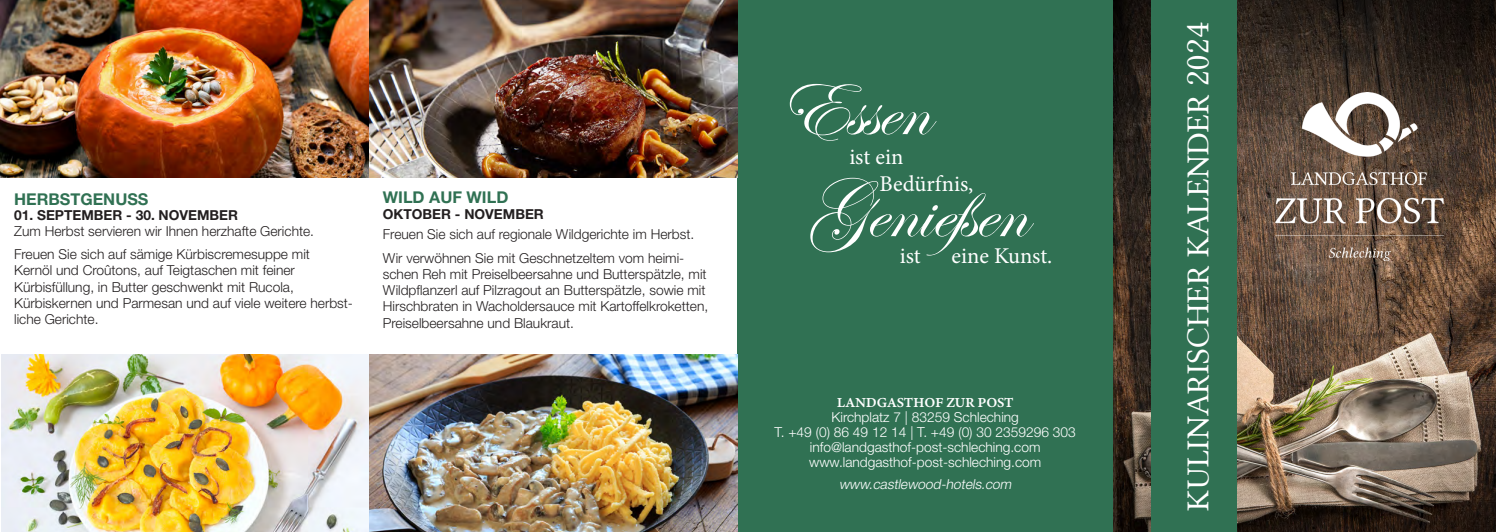
<style>
.page{position:relative;width:1496px;height:532px;background:#fff}
.page>*{position:absolute;margin:0;border:0;box-sizing:border-box;transform-origin:0 0}
.t1{font:81.25px "Edwardian Script ITC";color:#fff}
.t2{font:32.5px "Lin Libertine";letter-spacing:.005em;color:#fff}
.t3{font:22.5px "Minion Pro";color:#fff}
.t4{font:700 16.25px "Helvetica Neue LT Pro";color:#307153}
.t5{font:300 13.75px/16.2px "Helvetica Neue LT Pro";color:#231f20}
.Text_Schrift{font:300 13.75px "Helvetica Neue LT Pro";color:#fff}
.t6{font:700 13.75px "Helvetica Neue LT Pro";color:#231f20}
.t7{font:italic 300 13.75px "Helvetica Neue LT Pro";color:#fff}
.Text_Schrift-2{font:600 13.75px "Minion 3 Caption";letter-spacing:-.015em;color:#fff}
</style>
<div class="page">
<div style="left:737px;top:0;width:376px;height:531px;background:#307153"></div>
<img style="left:1113px;top:0;width:382px;height:531px">
<div style="left:1150px;top:0;width:86px;height:531px;background:#307153"></div>
<img style="left:0;top:0;width:737px;height:177px">
<img style="left:1px;top:354px;width:736px;height:177px">
<img style="left:1273px;top:92px;width:171px;height:168px">
<p class="t4" style="left:14px;top:188px;width:136px">HERBSTGENUSS</p>
<p class="t6" style="left:14px;top:206px;width:225px">01. SEPTEMBER - 30. NOVEMBER</p>
<p class="t5" style="left:14px;top:222px;width:301px">Zum Herbst servieren wir Ihnen herzhafte Gerichte.</p>
<p class="t5" style="left:14px;top:246px;width:297px">Freuen Sie sich auf sämige Kürbiscremesuppe mit</p>
<p class="t5" style="left:14px;top:262px;width:282px">Kernöl und Croûtons, auf Teigtaschen mit feiner</p>
<p class="t5" style="left:14px;top:278px;width:281px">Kürbisfüllung, in Butter geschwenkt mit Rucola,</p>
<p class="t5" style="left:14px;top:294px;width:340px">Kürbiskernen und Parmesan und auf viele weitere herbst&shy;liche Gerichte.</p>
<p class="t4" style="left:383px;top:187px;width:127px">WILD AUF WILD</p>
<p class="t6" style="left:383px;top:206px;width:162px">OKTOBER - NOVEMBER</p>
<p class="t5" style="left:383px;top:226px;width:313px">Freuen Sie sich auf regionale Wildgerichte im Herbst.</p>
<p class="t5" style="left:383px;top:249px;width:327px">Wir verwöhnen Sie mit Geschnetzeltem vom heimi&shy;schen Reh mit Preiselbeersahne und Butterspätzle, mit Wildpflanzerl auf Pilzragout an Butterspätzle, sowie mit Hirschbraten in Wacholdersauce mit Kartoffelkroketten, Preiselbeersahne und Blaukraut.</p>
<p class="t1" style="left:777px;top:64px;width:153px">Essen</p>
<p class="t3" style="left:849px;top:141px;width:55px">ist ein</p>
<p class="t3" style="left:879px;top:168px;width:95px">Bedürfnis,</p>
<p class="t1" style="left:806px;top:166px;width:222px">Genießen</p>
<p class="t3" style="left:899px;top:240px;width:22px">ist</p>
<p class="t3" style="left:951px;top:240px;width:102px">eine Kunst.</p>
<p class="Text_Schrift-2" style="left:836px;top:392px;width:178px">LANDGASTHOF ZUR POST</p>
<p class="Text_Schrift" style="left:831px;top:408px;width:189px">Kirchplatz 7 | 83259 Schleching</p>
<p class="Text_Schrift" style="left:774px;top:423px;width:303px">T. +49 (0) 86 49 12 14 | T. +49 (0) 30 2359296 303</p>
<p class="Text_Schrift" style="left:810px;top:438px;width:232px">info@landgasthof-post-schleching.com</p>
<p class="Text_Schrift" style="left:809px;top:453px;width:234px">www.landgasthof-post-schleching.com</p>
<p class="t7" style="left:839px;top:476px;width:177px">www.castlewood-hotels.com</p>
<p class="t2" style="left:1179px;top:511px;width:491px;rotate:-90deg">KULINARISCHER KALENDER 2024</p>
</div>
